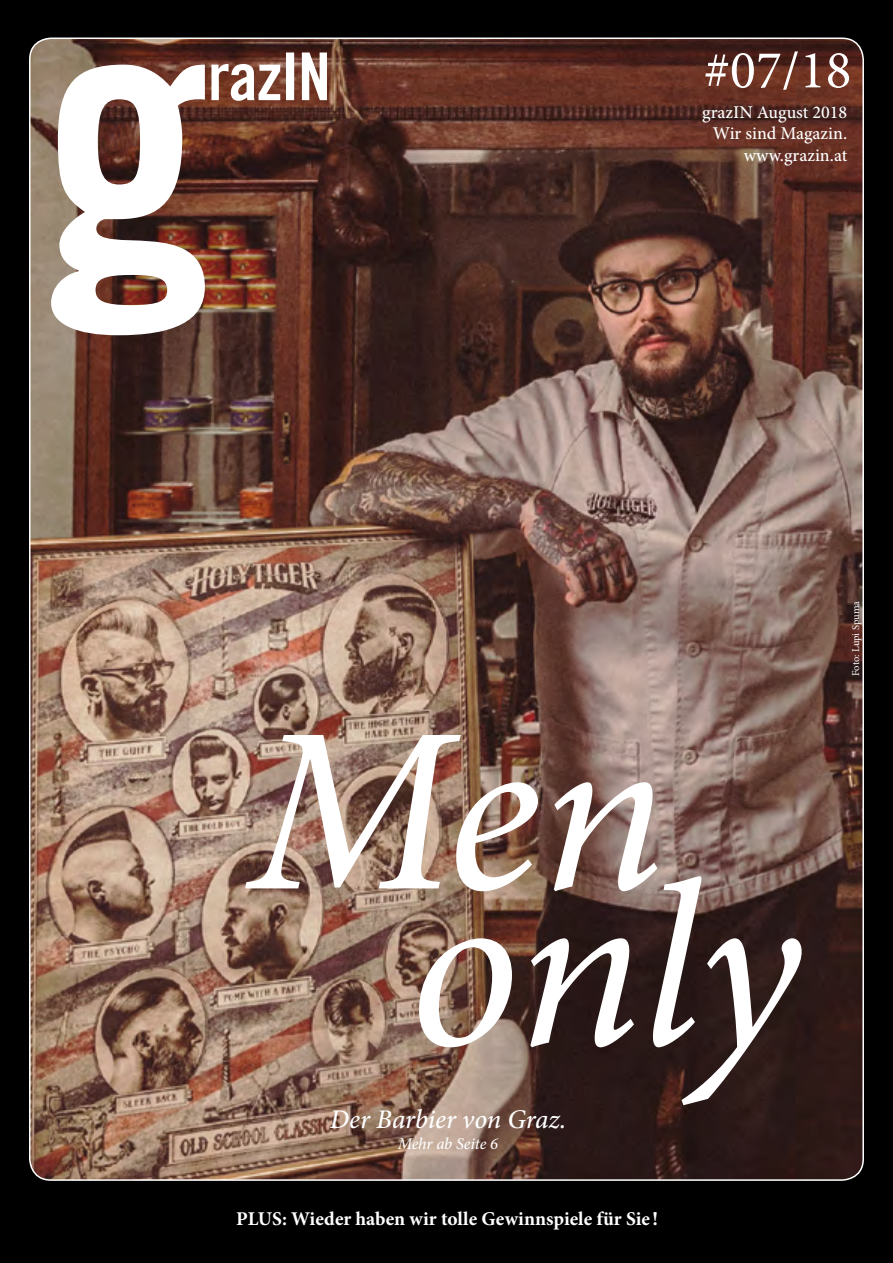
<style>
.page{position:relative;width:893px;height:1263px;background:#000}
.page>*{position:absolute;margin:0;border:0;box-sizing:border-box;transform-origin:0 0}
.t1{font:italic 236.4px "Minion Pro";letter-spacing:-.01em;color:#fff}
.t2{font:54px "Minion Pro";color:#fff}
.t3{font:italic 500 27px "Minion Pro";letter-spacing:-.005em;color:#fff}
.t4{font:700 19.5px "Minion Pro";color:#fff}
.t5{font:500 18px/21.6px "Minion Pro";color:#fff;text-align:right}
.t6{font:italic 500 16.5px "Minion Pro";letter-spacing:-.015em;color:#fff}
.t7{font:10.5px "Minion Pro";letter-spacing:-.005em;color:#fff}
</style>
<div class="page">
<img style="left:30px;top:38px;width:833px;height:1142px">
<svg style="left:51px;top:53px;width:276px;height:282px;background:#9b7f77"></svg>
<h2 class="t2" style="left:704px;top:34px;width:149px">#07/18</h2>
<p class="t5" style="left:702px;top:101px;width:147px">grazIN August 2018<br>Wir sind Magazin. www.grazin.at</p>
<h1 class="t1" style="left:246px;top:651px;width:422px">Men</h1>
<h1 class="t1" style="left:408px;top:807px;width:394px">only</h1>
<h3 class="t3" style="left:330px;top:1101px;width:238px">Der Barbier von Graz.</h3>
<p class="t6" style="left:398px;top:1132px;width:102px">Mehr ab Seite 6</p>
<p class="t4" style="left:236px;top:1205px;width:423px">PLUS: Wieder haben wir tolle Gewinnspiele für Sie !</p>
<p class="t7" style="left:849px;top:676px;width:77px;rotate:-90deg">Foto: Lupi Spuma</p>
</div>
